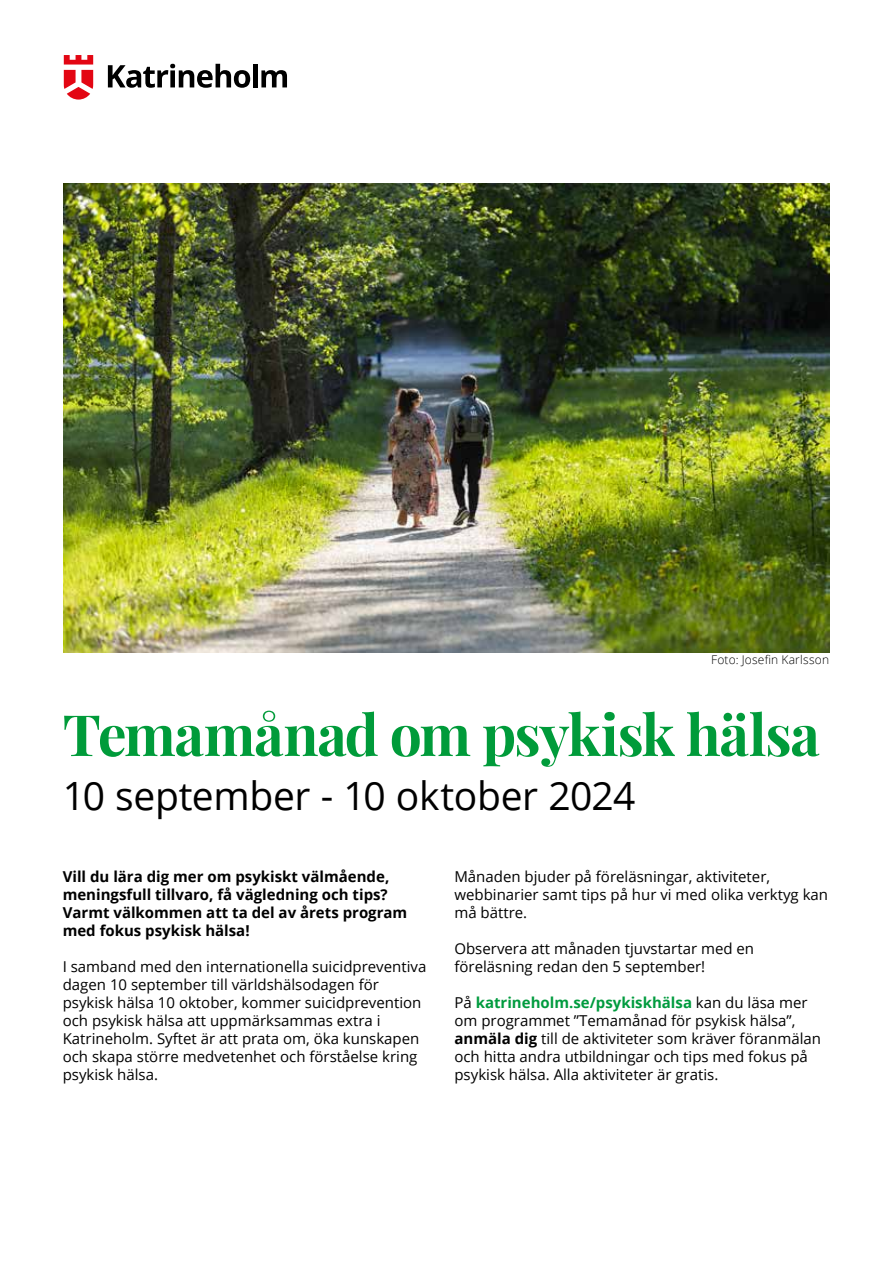
<style>
.page{position:relative;width:893px;height:1263px;background:#fff}
.page>*{position:absolute;margin:0;border:0;box-sizing:border-box;transform-origin:0 0}
.t1{font:700 57px "Playfair Display";letter-spacing:-.02em;color:#009b3a}
.t2{font:39px "Open Sans";letter-spacing:-.01em;color:#000}
.t3{font:15px/18px "Open Sans";color:#000}
.t4{font:700 15px/18px "Open Sans";color:#000}
.t5{font:300 12px "Open Sans";letter-spacing:.02em;color:#000}
.s1{font-weight:700;color:#009b3e}
.s2{font-weight:700}
</style>
<div class="page">
<svg style="left:108px;top:64px;width:142px;height:24px"></svg>
<div style="left:253px;top:64px;width:5px;height:23px;background:#000"></div>
<svg style="left:261px;top:70px;width:26px;height:17px"></svg>
<svg style="left:64px;top:55px;width:29px;height:45px"></svg>
<img style="left:64px;top:184px;width:765px;height:469px">
<p class="t5" style="left:711px;top:652px;width:120px">Foto: Josefin Karlsson</p>
<h1 class="t1" style="left:63px;top:690px;width:759px">Temamånad om psykisk hälsa</h1>
<h2 class="t2" style="left:63px;top:769px;width:574px">10 september - 10 oktober 2024</h2>
<p class="t4" style="left:63px;top:867px;width:346px">Vill du lära dig mer om psykiskt välmående, meningsfull tillvaro, få vägledning och tips?<br>Varmt välkommen att ta del av årets program med fokus psykisk hälsa!</p>
<p class="t3" style="left:63px;top:957px;width:365px">I samband med den internationella suicidpreventiva dagen 10 september till världshälsodagen för psykisk hälsa 10 oktober, kommer suicidprevention och psykisk hälsa att uppmärksammas extra i Katrineholm. Syftet är att prata om, öka kunskapen och skapa större medvetenhet och förståelse kring psykisk hälsa.</p>
<p class="t3" style="left:454px;top:867px;width:375px">Månaden bjuder på föreläsningar, aktiviteter, webbinarier samt tips på hur vi med olika verktyg kan må bättre.</p>
<p class="t3" style="left:454px;top:939px;width:301px">Observera att månaden tjuvstartar med en föreläsning redan den 5 september!</p>
<p class="t3" style="left:454px;top:993px;width:368px">På <span class="s1">katrineholm.se/psykiskhälsa</span> kan du läsa mer om programmet ”Temamånad för psykisk hälsa”, <span class="s2">anmäla dig</span> till de aktiviteter som kräver föranmälan och hitta andra utbildningar och tips med fokus på psykisk hälsa. Alla aktiviteter är gratis.</p>
</div>
